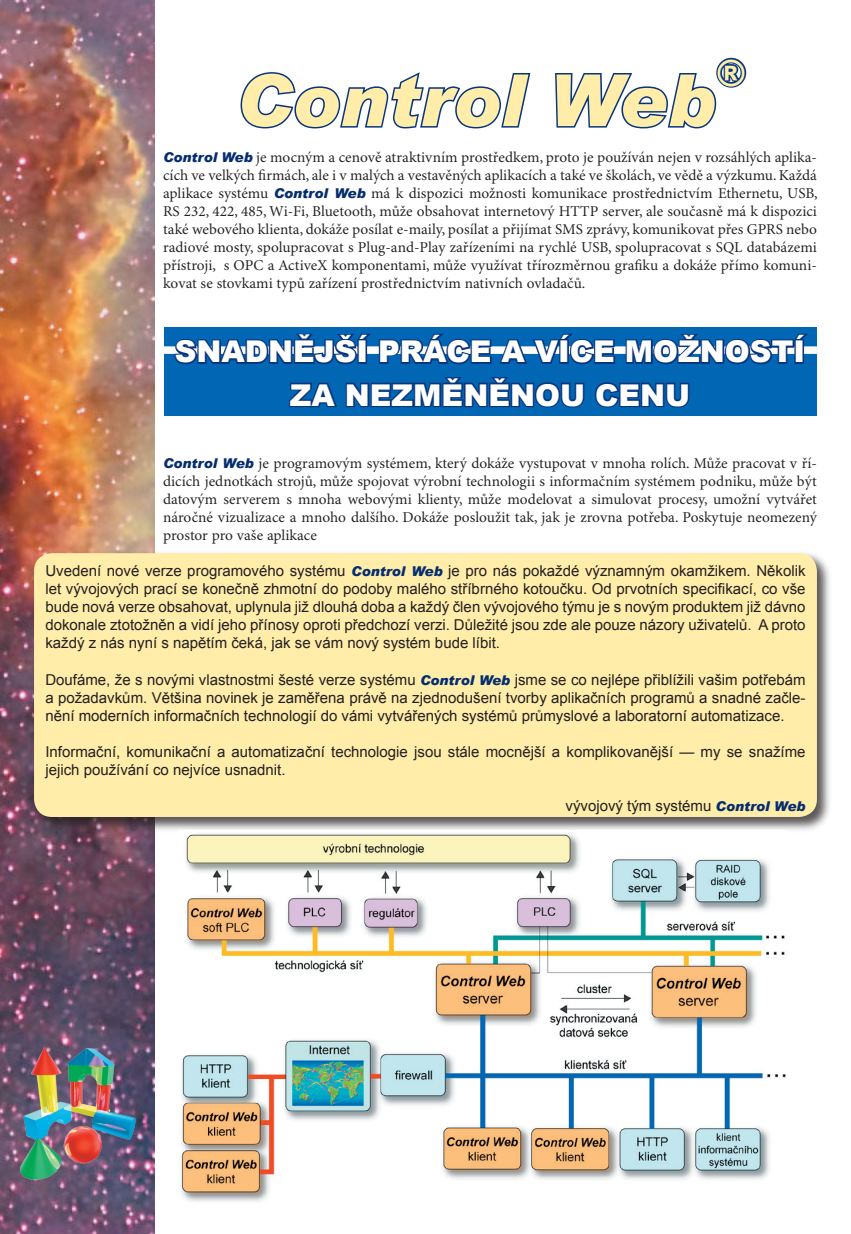
<style>
.page{position:relative;width:851px;height:1234px;background:#fff}
.page>*{position:absolute;margin:0;border:0;box-sizing:border-box;transform-origin:0 0}
.t1{font:italic 900 72px "Arial";color:#ffeda9}
.t2{font:italic 900 36px "Arial";color:#ffeda9}
.t3{font:900 30px/43.2px "Arial";color:#fff;text-align:center}
.t4{font:15px/18px "Minion Pro";color:#231f20;text-align:justify}
.t5{font:15px/18px "Arial";color:#231f20;text-align:justify}
.s1{font-family:"Arial";font-weight:900;font-style:italic;font-size:13.5px;color:#052d6f}
.s2{font-weight:900;font-style:italic;font-size:13.5px;color:#052d6f}
</style>
<div class="page">
<div style="left:164px;top:327px;width:652px;height:88px;background:#0166b3"></div>
<img style="left:0;top:0;width:154px;height:1233px">
<img style="left:17px;top:1045px;width:120px;height:136px">
<div style="left:30px;top:550px;width:802px;height:282px;background:#231f20;opacity:.75"></div>
<div style="left:34px;top:553px;width:782px;height:263px;background:#ffeda9"></div>
<svg style="left:240px;top:72px;width:291px;height:57px"></svg>
<svg style="left:555px;top:57px;width:192px;height:72px"></svg>
<div style="left:163px;top:346px;width:653px;height:8px;background:#fff"></div>
<svg style="left:173px;top:333px;width:638px;height:75px"></svg>
<img style="left:177px;top:830px;width:610px;height:372px">
<h2 class="t2" style="left:715px;top:50px;width:30px">®</h2>
<h1 class="t1" style="left:236px;top:56px;width:481px">Control Web</h1>
<p class="t4" style="left:163px;top:149px;width:656px"><span class="s1">Control Web</span> je mocným a cenově atraktivním prostředkem, proto je používán nejen v rozsáhlých aplika&shy;cích ve velkých firmách, ale i v malých a vestavěných aplikacích a také ve školách, ve vědě a výzkumu. Každá aplikace systému <span class="s1">Control Web</span> má k dispozici možnosti komunikace prostřednictvím Ethernetu, USB, RS 232, 422, 485, Wi-Fi, Bluetooth, může obsahovat internetový HTTP server, ale současně má k dispozici také webového klienta, dokáže posílat e-maily, posílat a přijímat SMS zprávy, komunikovat přes GPRS nebo radiové mosty, spolupracovat s Plug-and-Play zařízeními na rychlé USB, spolupracovat s SQL databázemi přístroji, s OPC a ActiveX komponentami, může využívat třírozměrnou grafiku a dokáže přímo komuni&shy;kovat se stovkami typů zařízení prostřednictvím nativních ovladačů.</p>
<h3 class="t3" style="left:175px;top:329px;width:631px">SNADNĚJŠÍ PRÁCE A VÍCE MOŽNOSTÍ<br>ZA NEZMĚNĚNOU CENU</h3>
<p class="t4" style="left:163px;top:455px;width:655px"><span class="s1">Control Web</span> je programovým systémem, který dokáže vystupovat v mnoha rolích. Může pracovat v ří&shy;dicích jednotkách strojů, může spojovat výrobní technologii s informačním systémem podniku, může být datovým serverem s mnoha webovými klienty, může modelovat a simulovat procesy, umožní vytvářet náročné vizualizace a mnoho dalšího. Dokáže posloužit tak, jak je zrovna potřeba. Poskytuje neomezený prostor pro vaše aplikace</p>
<p class="t5" style="left:45px;top:562px;width:761px">Uvedení nové verze programového systému <span class="s2">Control Web</span> je pro nás pokaždé významným okamžikem. Několik let vývojových prací se konečně zhmotní do podoby malého stříbrného kotoučku. Od prvotních specifikací, co vše bude nová verze obsahovat, uplynula již dlouhá doba a každý člen vývojového týmu je s novým produktem již dávno dokonale ztotožněn a vidí jeho přínosy oproti předchozí verzi. Důležité jsou zde ale pouze názory uživatelů. A proto každý z nás nyní s napětím čeká, jak se vám nový systém bude líbit.</p>
<p class="t5" style="left:45px;top:670px;width:761px">Doufáme, že s novými vlastnostmi šesté verze systému <span class="s2">Control Web</span> jsme se co nejlépe přiblížili vašim potřebám a požadavkům. Většina novinek je zaměřena právě na zjednodušení tvorby aplikačních programů a snadné začle&shy;nění moderních informačních technologií do vámi vytvářených systémů průmyslové a laboratorní automatizace.</p>
<p class="t5" style="left:45px;top:742px;width:761px">Informační, komunikační a automatizační technologie jsou stále mocnější a komplikovanější — my se snažíme jejich používání co nejvíce usnadnit.</p>
<p class="t5" style="left:565px;top:796px;width:241px">vývojový tým systému <span class="s2">Control Web</span></p>
</div>
